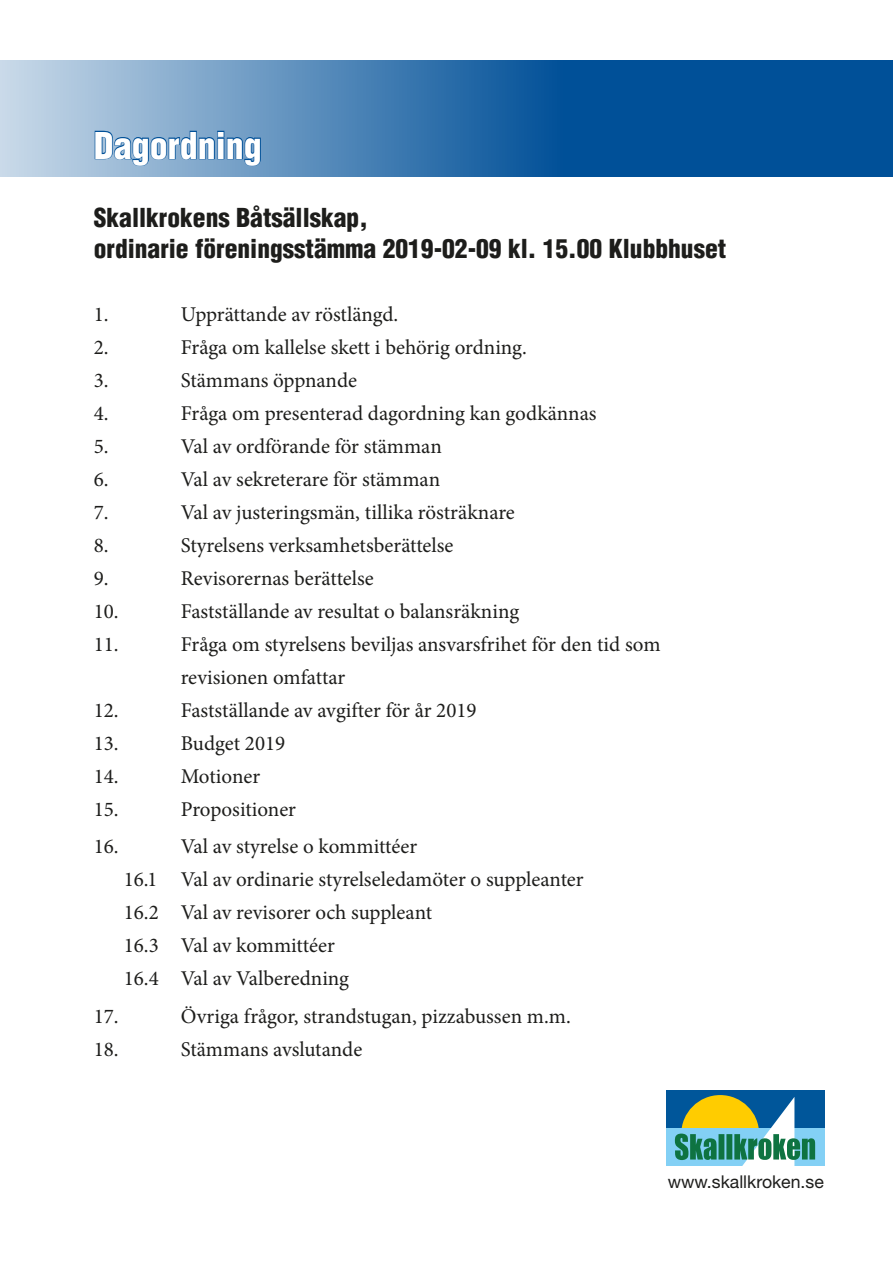
<style>
.page{position:relative;width:893px;height:1263px;background:#fff}
.page>*{position:absolute;margin:0;border:0;box-sizing:border-box;transform-origin:0 0}
.t1{font:900 condensed 36px "Helvetica";color:#fff}
.t2{font:900 condensed 25.5px/30.6px "Helvetica";color:#1d1d1b}
.t3{font:21px/33px "Minion Pro";letter-spacing:-.005em;color:#1d1d1b}
.t4{font:17.7px "Helvetica Neue";color:#1d1d1b}
</style>
<div class="page">
<div style="left:667px;top:1090px;width:158px;height:38px;background:#00569a"></div>
<div style="left:667px;top:1128px;width:158px;height:37px;background:#83d0f5"></div>
<svg style="left:675px;top:1097px;width:140px;height:69px"></svg>
<svg style="left:0;top:60px;width:893px;height:116px;background:#3b78af"></svg>
<svg style="left:94px;top:130px;width:168px;height:37px;background:#6796c1"></svg>
<h1 class="t1" style="left:94px;top:122px;width:170px">Dagordning</h1>
<p class="t2" style="left:94px;top:202px;width:634px">Skallkrokens Båtsällskap,<br>ordinarie föreningsstämma 2019-02-09 kl. 15.00 Klubbhuset</p>
<p class="t3" style="left:94px;top:298px;width:16px">1.</p>
<p class="t3" style="left:181px;top:298px;width:219px">Upprättande av röstlängd.</p>
<p class="t3" style="left:94px;top:331px;width:16px">2.</p>
<p class="t3" style="left:181px;top:331px;width:348px">Fråga om kallelse skett i behörig ordning.</p>
<p class="t3" style="left:94px;top:364px;width:16px">3.</p>
<p class="t3" style="left:181px;top:364px;width:178px">Stämmans öppnande</p>
<p class="t3" style="left:94px;top:397px;width:16px">4.</p>
<p class="t3" style="left:181px;top:397px;width:417px">Fråga om presenterad dagordning kan godkännas</p>
<p class="t3" style="left:94px;top:430px;width:16px">5.</p>
<p class="t3" style="left:181px;top:430px;width:263px">Val av ordförande för stämman</p>
<p class="t3" style="left:94px;top:463px;width:16px">6.</p>
<p class="t3" style="left:181px;top:463px;width:261px">Val av sekreterare för stämman</p>
<p class="t3" style="left:94px;top:496px;width:16px">7.</p>
<p class="t3" style="left:181px;top:496px;width:336px">Val av justeringsmän, tillika rösträknare</p>
<p class="t3" style="left:94px;top:529px;width:16px">8.</p>
<p class="t3" style="left:181px;top:529px;width:274px">Styrelsens verksamhetsberättelse</p>
<p class="t3" style="left:94px;top:562px;width:16px">9.</p>
<p class="t3" style="left:181px;top:562px;width:195px">Revisorernas berättelse</p>
<p class="t3" style="left:94px;top:595px;width:26px">10.</p>
<p class="t3" style="left:181px;top:595px;width:340px">Fastställande av resultat o balansräkning</p>
<p class="t3" style="left:94px;top:628px;width:26px">11.</p>
<p class="t3" style="left:181px;top:628px;width:481px">Fråga om styrelsens beviljas ansvarsfrihet för den tid som revisionen omfattar</p>
<p class="t3" style="left:94px;top:694px;width:26px">12.</p>
<p class="t3" style="left:181px;top:694px;width:297px">Fastställande av avgifter för år 2019</p>
<p class="t3" style="left:94px;top:727px;width:26px">13.</p>
<p class="t3" style="left:181px;top:727px;width:106px">Budget 2019</p>
<p class="t3" style="left:94px;top:760px;width:26px">14.</p>
<p class="t3" style="left:181px;top:760px;width:81px">Motioner</p>
<p class="t3" style="left:94px;top:793px;width:26px">15.</p>
<p class="t3" style="left:181px;top:793px;width:117px">Propositioner</p>
<p class="t3" style="left:94px;top:830px;width:26px">16.</p>
<p class="t3" style="left:124px;top:830px;width:461px;text-indent:57px">Val av styrelse o kommittéer<br>16.1 Val av ordinarie styrelseledamöter o suppleanter 16.2 Val av revisorer och suppleant<br>16.3 Val av kommittéer<br>16.4 Val av Valberedning</p>
<p class="t3" style="left:94px;top:999px;width:26px">17.</p>
<p class="t3" style="left:181px;top:999px;width:392px">Övriga frågor, strandstugan, pizzabussen m.m.</p>
<p class="t3" style="left:94px;top:1032px;width:26px">18.</p>
<p class="t3" style="left:181px;top:1032px;width:183px">Stämmans avslutande</p>
<p class="t4" style="left:668px;top:1171px;width:158px">www.skallkroken.se</p>
</div>
